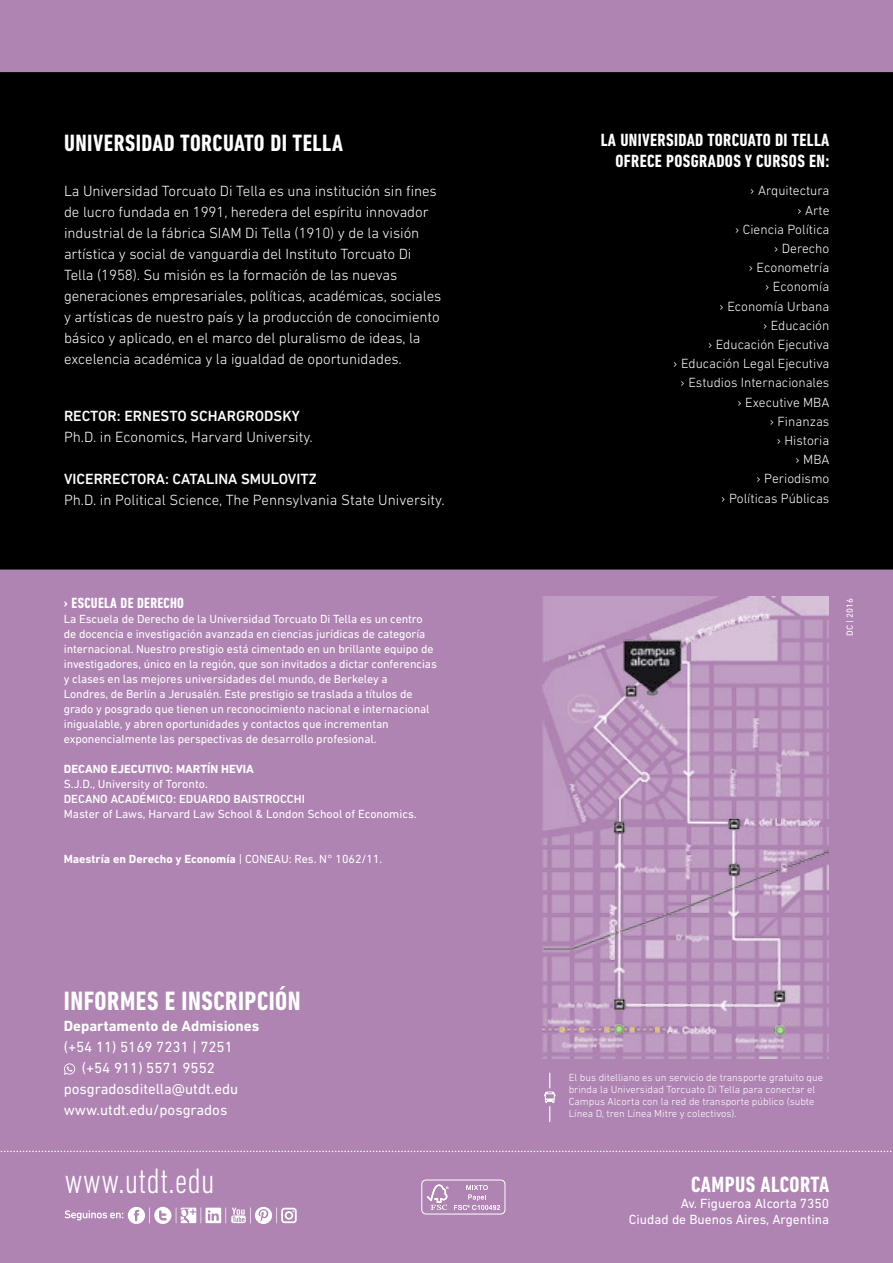
<style>
.page{position:relative;width:893px;height:1263px;background:#af84b3}
.page>*{position:absolute;margin:0;border:0;box-sizing:border-box;transform-origin:0 0}
.t1{font:300 condensed 36px "DIN Next LT Pro";color:#fff}
.t2{font:700 condensed 27px "DIN Next LT Pro";letter-spacing:.02em;color:#fff}
.t3{font:700 condensed 24px "DIN Next LT Pro";letter-spacing:.02em;color:#fff}
.t4{font:700 condensed 22.5px "DIN Next LT Pro";letter-spacing:.02em;color:#fff}
.t5{font:700 condensed 18px/21px "DIN Next LT Pro";letter-spacing:.02em;color:#fff;text-align:right}
.t6{font:300 15px/21px "DIN Next LT Pro";letter-spacing:-.005em;color:#fff}
.t7{font:15px "DIN Next LT Pro";color:#fff}
.t8{font:500 15px "DIN Next LT Pro";color:#fff}
.t9{font:700 15px "DIN Next LT Pro";color:#fff}
.t10{font:700 condensed 15px "DIN Next LT Pro";letter-spacing:.02em;color:#fff}
.t11{font:300 13.5px/19.2px "DIN Next LT Pro";color:#fff;text-align:right}
.t12{font:13.5px/16.2px "DIN Next LT Pro";color:#fff;text-align:right}
.t13{font:12px/15px "DIN Next LT Pro";letter-spacing:-.005em;color:#fff}
.t14{font:700 12px "DIN Next LT Pro";color:#fff}
.t15{font:500 12px "DIN Next LT Pro";color:#fff}
.t16{font:300 10.5px/12px "DIN Next LT Pro";color:#fff}
.t17{font:9px "DIN Next LT Pro";color:#fff}
.s1{font-weight:400}
</style>
<div class="page">
<svg style="left:0;top:72px;width:893px;height:599px;background:#171118"></svg>
<svg style="left:0;top:1151px;width:893px;height:1px"></svg>
<img style="left:542px;top:597px;width:287px;height:462px">
<hr style="left:549px;top:1073px;width:1px;height:48px;background:#fff">
<div style="left:541px;top:1088px;width:18px;height:18px;background:#af84b3"></div>
<svg style="left:544px;top:1091px;width:12px;height:12px"></svg>
<svg style="left:64px;top:1063px;width:11px;height:12px"></svg>
<svg style="left:65px;top:1207px;width:232px;height:17px"></svg>
<div style="left:421px;top:1179px;width:84px;height:35px;border:1px solid #fff;border-radius:4px"></div>
<svg style="left:427px;top:1184px;width:73px;height:26px;background:#bc98bf"></svg>
<h3 class="t3" style="left:64px;top:129px;width:280px">UNIVERSIDAD TORCUATO DI TELLA</h3>
<p class="t6" style="left:64px;top:180px;width:379px">La Universidad Torcuato Di Tella es una institución sin fines de lucro fundada en 1991, heredera del espíritu innovador industrial de la fábrica SIAM Di Tella (1910) y de la visión artística y social de vanguardia del Instituto Torcuato Di Tella (1958). Su misión es la formación de las nuevas generaciones empresariales, políticas, académicas, sociales y artísticas de nuestro país y la producción de conocimiento básico y aplicado, en el marco del pluralismo de ideas, la excelencia académica y la igualdad de oportunidades.</p>
<p class="t8" style="left:64px;top:407px;width:237px">RECTOR: ERNESTO SCHARGRODSKY</p>
<p class="t6" style="left:64px;top:426px;width:250px">Ph.D. in Economics, Harvard University.</p>
<p class="t8" style="left:64px;top:470px;width:254px">VICERRECTORA: CATALINA SMULOVITZ</p>
<p class="t6" style="left:64px;top:489px;width:382px">Ph.D. in Political Science, The Pennsylvania State University.</p>
<p class="t10" style="left:64px;top:594px;width:122px">› ESCUELA DE DERECHO</p>
<p class="t13" style="left:64px;top:611px;width:375px">La Escuela de Derecho de la Universidad Torcuato Di Tella es un centro de docencia e investigación avanzada en ciencias jurídicas de categoría internacional. Nuestro prestigio está cimentado en un brillante equipo de investigadores, único en la región, que son invitados a dictar conferencias y clases en las mejores universidades del mundo, de Berkeley a<br>Londres, de Berlín a Jerusalén. Este prestigio se traslada a títulos de grado y posgrado que tienen un reconocimiento nacional e internacional inigualable, y abren oportunidades y contactos que incrementan exponencialmente las perspectivas de desarrollo profesional.</p>
<p class="t14" style="left:64px;top:762px;width:192px">DECANO EJECUTIVO: MARTÍN HEVIA</p>
<p class="t13" style="left:64px;top:776px;width:146px">S.J.D., University of Toronto.</p>
<p class="t15" style="left:64px;top:792px;width:243px">DECANO ACADÉMICO: EDUARDO BAISTROCCHI</p>
<p class="t13" style="left:64px;top:806px;width:354px">Master of Laws, Harvard Law School &amp; London School of Economics.</p>
<p class="t14" style="left:64px;top:852px;width:320px">Maestría en Derecho y Economía <span class="s1">| CONEAU: Res. N° 1062/11.</span></p>
<h2 class="t2" style="left:64px;top:986px;width:238px">INFORMES E INSCRIPCIÓN</h2>
<p class="t9" style="left:64px;top:1017px;width:197px">Departamento de Admisiones</p>
<p class="t7" style="left:64px;top:1038px;width:171px">(+54 11) 5169 7231 | 7251</p>
<p class="t7" style="left:82px;top:1059px;width:135px">(+54 911) 5571 9552</p>
<p class="t7" style="left:64px;top:1080px;width:176px">posgradosditella@utdt.edu</p>
<p class="t7" style="left:64px;top:1101px;width:165px">www.utdt.edu/posgrados</p>
<h1 class="t1" style="left:65px;top:1161px;width:152px">www.utdt.edu</h1>
<h3 class="t5" style="left:601px;top:130px;width:230px">LA UNIVERSIDAD TORCUATO DI TELLA<br>OFRECE POSGRADOS Y CURSOS EN:</h3>
<p class="t11" style="left:673px;top:181px;width:158px">› Arquitectura<br>› Arte<br>› Ciencia Política<br>› Derecho<br>› Econometría<br>› Economía<br>› Economía Urbana<br>› Educación<br>› Educación Ejecutiva<br>› Educación Legal Ejecutiva › Estudios Internacionales › Executive MBA<br>› Finanzas<br>› Historia<br>› MBA<br>› Periodismo<br>› Políticas Públicas</p>
<p class="t17" style="left:844px;top:636px;width:39px;rotate:-90deg">DC | 2016</p>
<p class="t16" style="left:569px;top:1071px;width:256px">El bus ditelliano es un servicio de transporte gratuito que brinda la Universidad Torcuato Di Tella para conectar el Campus Alcorta con la red de transporte público (subte Línea D, tren Línea Mitre y colectivos).</p>
<h3 class="t4" style="left:691px;top:1171px;width:139px">CAMPUS ALCORTA</h3>
<p class="t12" style="left:629px;top:1195px;width:202px">Av. Figueroa Alcorta 7350<br>Ciudad de Buenos Aires, Argentina</p>
</div>
